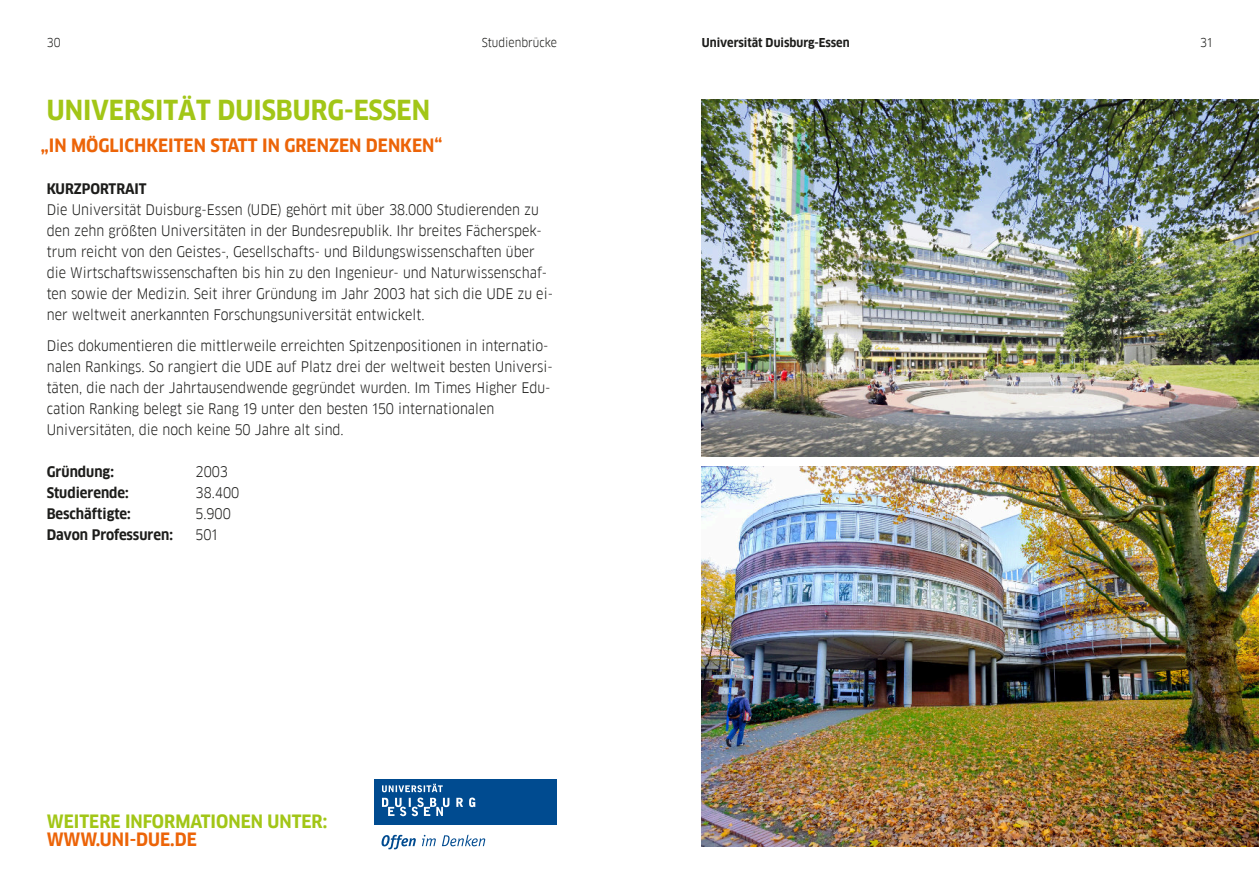
<style>
.page{position:relative;width:1259px;height:893px;background:#fff}
.page>*{position:absolute;margin:0;border:0;box-sizing:border-box;transform-origin:0 0}
.t1{font:700 27px "Goethe FF Clan";color:#a2c617}
.t2{font:700 18px "Goethe FF Clan";color:#ec6408}
.t3{font:700 18px "Goethe FF Clan";color:#a2c617}
.t4{font:14.25px "Goethe FF Clan";color:#1d1d1b}
.t5{font:700 14.25px "Goethe FF Clan";color:#1d1d1b}
.t6{font:700 12px "Goethe FF Clan";color:#1d1d1b}
.t7{font:12px "Goethe FF Clan";color:#1d1d1b}
</style>
<div class="page">
<svg style="left:381px;top:835px;width:35px;height:14px"></svg>
<svg style="left:422px;top:835px;width:14px;height:11px"></svg>
<svg style="left:442px;top:835px;width:43px;height:11px"></svg>
<div style="left:375px;top:779px;width:182px;height:45px;background:#004b90"></div>
<svg style="left:382px;top:784px;width:93px;height:32px"></svg>
<img style="left:702px;top:467px;width:557px;height:379px">
<img style="left:702px;top:99px;width:557px;height:357px">
<p class="t7" style="left:47px;top:37px;width:15px">30</p>
<p class="t7" style="left:482px;top:37px;width:77px">Studienbrücke</p>
<p class="t6" style="left:702px;top:37px;width:149px">Universität Duisburg-Essen</p>
<p class="t7" style="left:1200px;top:37px;width:13px">31</p>
<p class="t1" style="left:47px;top:99px;width:385px">UNIVERSITÄT DUISBURG-ESSEN</p>
<p class="t2" style="left:41px;top:138px;width:403px">„IN MÖGLICHKEITEN STATT IN GRENZEN DENKEN“</p>
<p class="t5" style="left:47px;top:183px;width:101px">KURZPORTRAIT</p>
<p class="t4" style="left:47px;top:204px;width:493px">Die Universität Duisburg-Essen (UDE) gehört mit über 38.000 Studierenden zu</p>
<p class="t4" style="left:47px;top:225px;width:496px">den zehn größten Universitäten in der Bundesrepublik. Ihr breites Fächerspek-</p>
<p class="t4" style="left:47px;top:246px;width:489px">trum reicht von den Geistes-, Gesellschafts- und Bildungswissenschaften über</p>
<p class="t4" style="left:47px;top:267px;width:502px">die Wirtschaftswissenschaften bis hin zu den Ingenieur- und Naturwissenschaf-</p>
<p class="t4" style="left:47px;top:288px;width:508px">ten sowie der Medizin. Seit ihrer Gründung im Jahr 2003 hat sich die UDE zu ei-</p>
<p class="t4" style="left:47px;top:309px;width:379px">ner weltweit anerkannten Forschungsuniversität entwickelt.</p>
<p class="t4" style="left:47px;top:340px;width:503px">Dies dokumentieren die mittlerweile erreichten Spitzenpositionen in internatio-</p>
<p class="t4" style="left:47px;top:361px;width:507px">nalen Rankings. So rangiert die UDE auf Platz drei der weltweit besten Universi-</p>
<p class="t4" style="left:47px;top:382px;width:505px">täten, die nach der Jahrtausendwende gegründet wurden. Im Times Higher Edu-</p>
<p class="t4" style="left:47px;top:403px;width:449px">cation Ranking belegt sie Rang 19 unter den besten 150 internationalen</p>
<p class="t4" style="left:47px;top:424px;width:298px">Universitäten, die noch keine 50 Jahre alt sind.</p>
<p class="t5" style="left:47px;top:466px;width:69px">Gründung:</p>
<p class="t4" style="left:196px;top:466px;width:34px">2003</p>
<p class="t5" style="left:47px;top:487px;width:84px">Studierende:</p>
<p class="t4" style="left:196px;top:487px;width:45px">38.400</p>
<p class="t5" style="left:47px;top:508px;width:85px">Beschäftigte:</p>
<p class="t4" style="left:196px;top:508px;width:37px">5.900</p>
<p class="t5" style="left:47px;top:529px;width:128px">Davon Professuren:</p>
<p class="t4" style="left:196px;top:529px;width:23px">501</p>
<p class="t3" style="left:47px;top:814px;width:282px">WEITERE INFORMATIONEN UNTER:</p>
<p class="t2" style="left:47px;top:832px;width:152px">WWW.UNI-DUE.DE</p>
</div>
